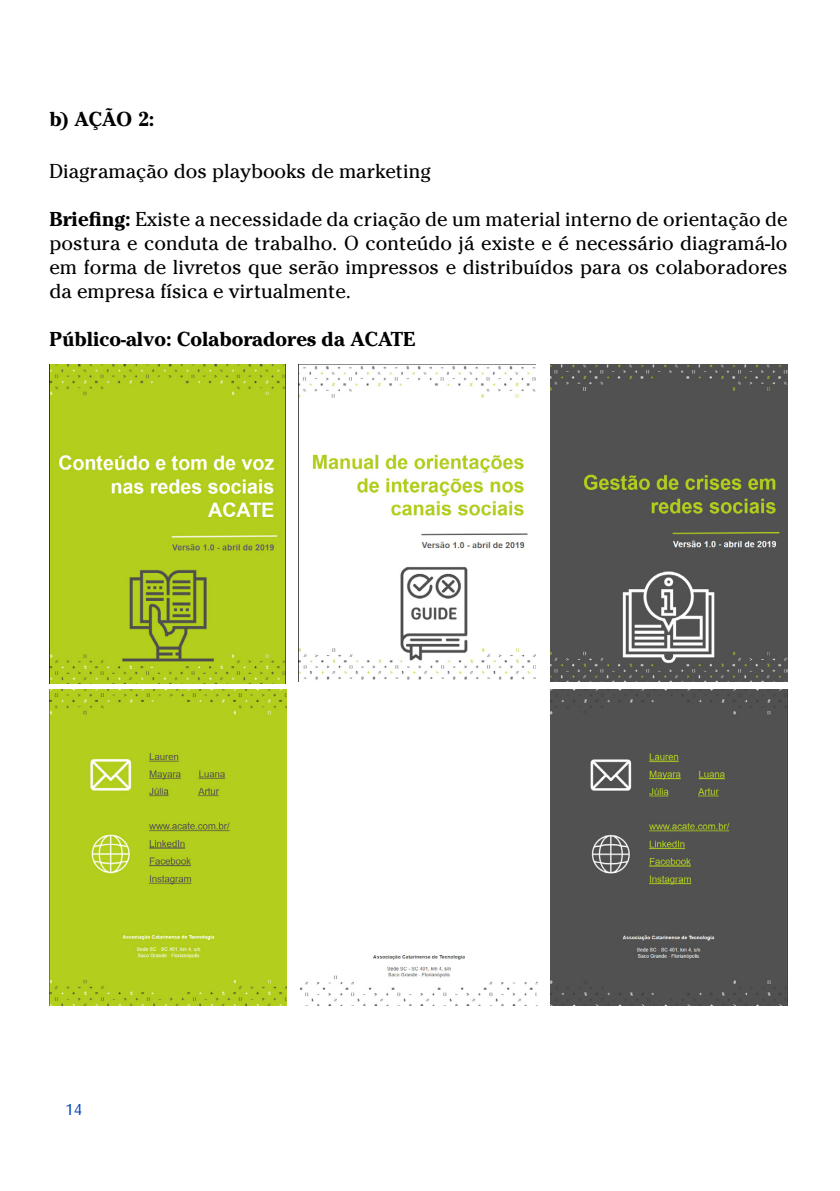
<style>
.page{position:relative;width:840px;height:1191px;background:#fff}
.page>*{position:absolute;margin:0;border:0;box-sizing:border-box;transform-origin:0 0}
.t1{font:20px/24px "Cheltenham Std";color:#000;text-align:justify}
.t2{font:700 20px "Cheltenham Std";color:#000}
.t3{font:16px "Dax";color:#0047bb}
.s1{font-weight:700}
</style>
<div class="page">
<img style="left:50px;top:365px;width:235px;height:318px">
<img style="left:50px;top:689px;width:236px;height:316px">
<img style="left:300px;top:954px;width:237px;height:51px">
<img style="left:298px;top:365px;width:237px;height:316px">
<img style="left:550px;top:365px;width:237px;height:316px">
<img style="left:550px;top:689px;width:237px;height:316px">
<p class="t2" style="left:50px;top:107px;width:106px">b) AÇÃO 2:</p>
<p class="t1" style="left:50px;top:159px;width:382px">Diagramação dos playbooks de marketing</p>
<p class="t1" style="left:50px;top:207px;width:739px"><span class="s1">Briefing:</span> Existe a necessidade da criação de um material interno de orientação de postura e conduta de trabalho. O conteúdo já existe e é necessário diagramá-lo em forma de livretos que serão impressos e distribuídos para os colaboradores da empresa física e virtualmente.</p>
<p class="t2" style="left:50px;top:327px;width:367px">Público-alvo: Colaboradores da ACATE</p>
<p class="t3" style="left:65px;top:1101px;width:18px">14</p>
</div>
